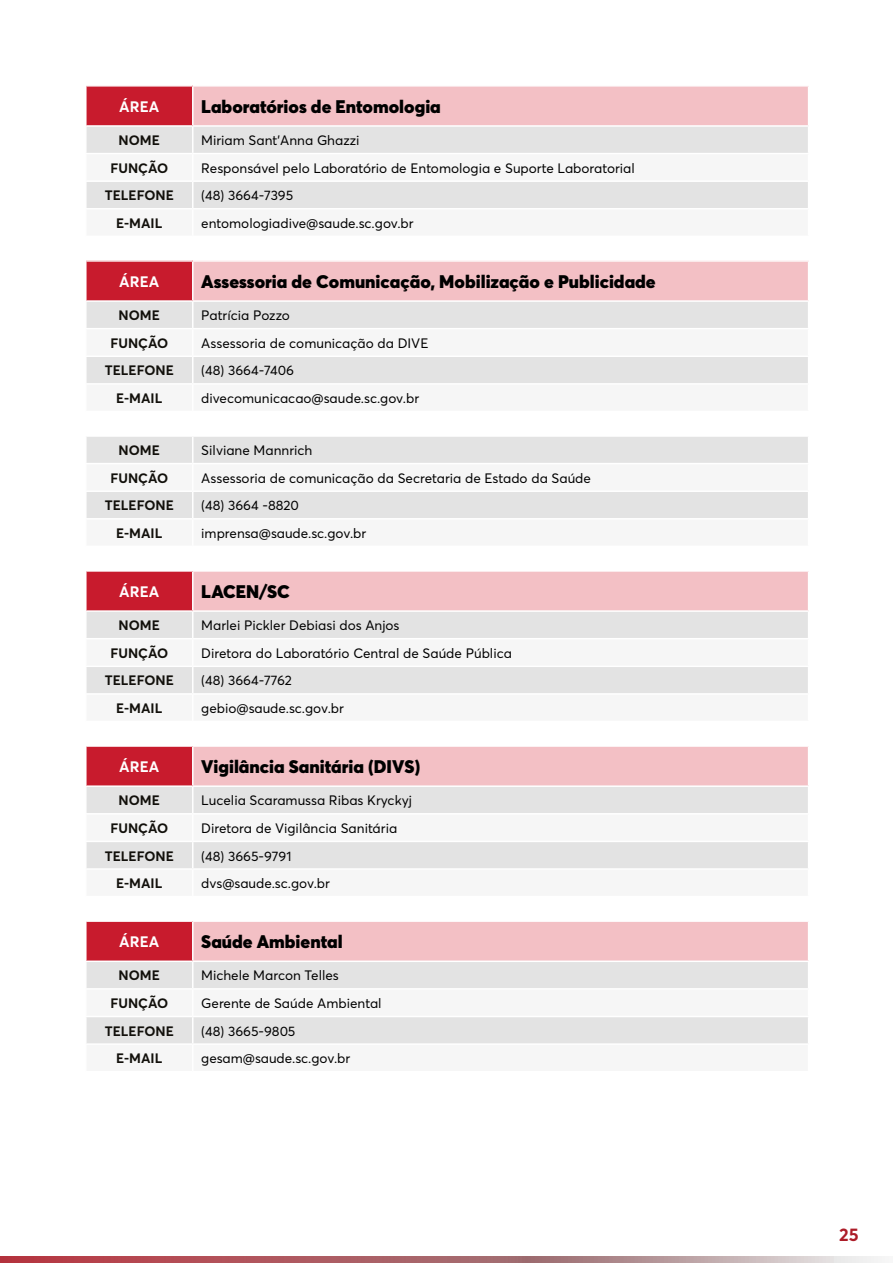
<style>
.page{position:relative;width:893px;height:1263px;background:#fff}
.page>*{position:absolute;margin:0;border:0;box-sizing:border-box;transform-origin:0 0}
.t1{font:900 18px "Averta";color:#000}
.t2{font:700 18px "Averta";color:#ac1c28}
.t3{font:700 15px "Averta";letter-spacing:.005em;color:#fff}
.t4{font:13.5px "Averta";color:#000}
.t5{font:700 13.5px "Averta";letter-spacing:.005em;color:#12100b}
</style>
<div class="page">
<div style="left:0;top:1256px;width:893px;height:7px;background:#efefef"></div>
<svg style="left:0;top:1256px;width:834px;height:7px;background:#b37076"></svg>
<div style="left:86px;top:86px;width:107px;height:40px;background:#c81b2d"></div>
<div style="left:193px;top:86px;width:616px;height:40px;background:#f3c0c5"></div>
<hr style="left:85px;top:85px;width:108px;height:2px;background:#fff">
<hr style="left:85px;top:87px;width:2px;height:38px;background:#fff">
<hr style="left:192px;top:87px;width:2px;height:38px;background:#fff">
<hr style="left:193px;top:85px;width:616px;height:2px;background:#fff">
<hr style="left:808px;top:87px;width:1px;height:38px;background:#fff">
<hr style="left:85px;top:125px;width:108px;height:2px;background:#fff">
<hr style="left:193px;top:125px;width:616px;height:2px;background:#fff">
<svg style="left:86px;top:127px;width:722px;height:81px"></svg>
<hr style="left:193px;top:153px;width:616px;height:1px;background:#fff">
<hr style="left:192px;top:154px;width:2px;height:26px;background:#fff">
<div style="left:86px;top:261px;width:107px;height:40px;background:#c81b2d"></div>
<div style="left:193px;top:261px;width:616px;height:40px;background:#f3c0c5"></div>
<hr style="left:85px;top:260px;width:108px;height:2px;background:#fff">
<hr style="left:85px;top:262px;width:2px;height:38px;background:#fff">
<hr style="left:192px;top:262px;width:2px;height:38px;background:#fff">
<hr style="left:193px;top:260px;width:616px;height:2px;background:#fff">
<hr style="left:808px;top:262px;width:1px;height:38px;background:#fff">
<hr style="left:85px;top:300px;width:108px;height:2px;background:#fff">
<hr style="left:193px;top:300px;width:616px;height:2px;background:#fff">
<svg style="left:86px;top:302px;width:722px;height:81px"></svg>
<hr style="left:193px;top:328px;width:616px;height:1px;background:#fff">
<hr style="left:192px;top:329px;width:2px;height:26px;background:#fff">
<svg style="left:86px;top:437px;width:722px;height:81px"></svg>
<hr style="left:193px;top:463px;width:616px;height:1px;background:#fff">
<hr style="left:192px;top:464px;width:2px;height:26px;background:#fff">
<div style="left:86px;top:571px;width:107px;height:40px;background:#c81b2d"></div>
<div style="left:193px;top:571px;width:616px;height:40px;background:#f3c0c5"></div>
<hr style="left:85px;top:570px;width:108px;height:2px;background:#fff">
<hr style="left:85px;top:572px;width:2px;height:38px;background:#fff">
<hr style="left:192px;top:572px;width:2px;height:38px;background:#fff">
<hr style="left:193px;top:570px;width:616px;height:2px;background:#fff">
<hr style="left:808px;top:572px;width:1px;height:38px;background:#fff">
<hr style="left:85px;top:610px;width:108px;height:2px;background:#fff">
<hr style="left:193px;top:610px;width:616px;height:2px;background:#fff">
<svg style="left:86px;top:611px;width:722px;height:82px"></svg>
<hr style="left:193px;top:638px;width:616px;height:1px;background:#fff">
<hr style="left:192px;top:639px;width:2px;height:26px;background:#fff">
<div style="left:86px;top:746px;width:107px;height:40px;background:#c81b2d"></div>
<div style="left:193px;top:746px;width:616px;height:40px;background:#f3c0c5"></div>
<hr style="left:85px;top:745px;width:108px;height:2px;background:#fff">
<hr style="left:85px;top:747px;width:2px;height:38px;background:#fff">
<hr style="left:192px;top:747px;width:2px;height:38px;background:#fff">
<hr style="left:193px;top:745px;width:616px;height:2px;background:#fff">
<hr style="left:808px;top:747px;width:1px;height:38px;background:#fff">
<hr style="left:85px;top:785px;width:108px;height:2px;background:#fff">
<hr style="left:193px;top:785px;width:616px;height:2px;background:#fff">
<svg style="left:86px;top:786px;width:722px;height:82px"></svg>
<hr style="left:193px;top:813px;width:616px;height:1px;background:#fff">
<hr style="left:192px;top:814px;width:2px;height:27px;background:#fff">
<div style="left:86px;top:921px;width:107px;height:40px;background:#c81b2d"></div>
<div style="left:193px;top:921px;width:616px;height:40px;background:#f3c0c5"></div>
<hr style="left:85px;top:920px;width:108px;height:2px;background:#fff">
<hr style="left:85px;top:922px;width:2px;height:38px;background:#fff">
<hr style="left:192px;top:922px;width:2px;height:38px;background:#fff">
<hr style="left:193px;top:920px;width:616px;height:2px;background:#fff">
<hr style="left:808px;top:922px;width:1px;height:38px;background:#fff">
<hr style="left:85px;top:960px;width:108px;height:2px;background:#fff">
<hr style="left:193px;top:960px;width:616px;height:2px;background:#fff">
<svg style="left:86px;top:961px;width:722px;height:83px"></svg>
<hr style="left:193px;top:988px;width:616px;height:2px;background:#fff">
<hr style="left:192px;top:990px;width:2px;height:26px;background:#fff">
<p class="t3" style="left:119px;top:97px;width:41px">ÁREA</p>
<h1 class="t1" style="left:201px;top:95px;width:241px">Laboratórios de Entomologia</h1>
<p class="t5" style="left:119px;top:132px;width:43px">NOME</p>
<p class="t4" style="left:201px;top:132px;width:160px">Miriam Sant’Anna Ghazzi</p>
<p class="t5" style="left:110px;top:159px;width:59px">FUNÇÃO</p>
<p class="t4" style="left:201px;top:159px;width:435px">Responsável pelo Laboratório de Entomologia e Suporte Laboratorial</p>
<p class="t5" style="left:105px;top:187px;width:71px">TELEFONE</p>
<p class="t4" style="left:201px;top:187px;width:93px">(48) 3664-7395</p>
<p class="t5" style="left:116px;top:215px;width:48px">E-MAIL</p>
<p class="t4" style="left:201px;top:215px;width:214px">entomologiadive@saude.sc.gov.br</p>
<p class="t3" style="left:119px;top:272px;width:41px">ÁREA</p>
<h1 class="t1" style="left:201px;top:270px;width:456px">Assessoria de Comunicação, Mobilização e Publicidade</h1>
<p class="t5" style="left:119px;top:307px;width:43px">NOME</p>
<p class="t4" style="left:201px;top:307px;width:90px">Patrícia Pozzo</p>
<p class="t5" style="left:110px;top:334px;width:59px">FUNÇÃO</p>
<p class="t4" style="left:201px;top:335px;width:229px">Assessoria de comunicação da DIVE</p>
<p class="t5" style="left:105px;top:362px;width:71px">TELEFONE</p>
<p class="t4" style="left:201px;top:362px;width:94px">(48) 3664-7406</p>
<p class="t5" style="left:116px;top:390px;width:48px">E-MAIL</p>
<p class="t4" style="left:201px;top:390px;width:219px">divecomunicacao@saude.sc.gov.br</p>
<p class="t5" style="left:119px;top:442px;width:43px">NOME</p>
<p class="t4" style="left:201px;top:442px;width:113px">Silviane Mannrich</p>
<p class="t5" style="left:110px;top:469px;width:59px">FUNÇÃO</p>
<p class="t4" style="left:201px;top:469px;width:391px">Assessoria de comunicação da Secretaria de Estado da Saúde</p>
<p class="t5" style="left:105px;top:497px;width:71px">TELEFONE</p>
<p class="t4" style="left:201px;top:497px;width:99px">(48) 3664 -8820</p>
<p class="t5" style="left:116px;top:525px;width:48px">E-MAIL</p>
<p class="t4" style="left:201px;top:525px;width:167px">imprensa@saude.sc.gov.br</p>
<p class="t3" style="left:119px;top:582px;width:41px">ÁREA</p>
<h1 class="t1" style="left:201px;top:580px;width:90px">LACEN/SC</h1>
<p class="t5" style="left:119px;top:617px;width:43px">NOME</p>
<p class="t4" style="left:201px;top:617px;width:200px">Marlei Pickler Debiasi dos Anjos</p>
<p class="t5" style="left:110px;top:644px;width:59px">FUNÇÃO</p>
<p class="t4" style="left:201px;top:645px;width:312px">Diretora do Laboratório Central de Saúde Pública</p>
<p class="t5" style="left:105px;top:672px;width:71px">TELEFONE</p>
<p class="t4" style="left:201px;top:672px;width:92px">(48) 3664-7762</p>
<p class="t5" style="left:116px;top:700px;width:48px">E-MAIL</p>
<p class="t4" style="left:201px;top:700px;width:144px">gebio@saude.sc.gov.br</p>
<p class="t3" style="left:119px;top:757px;width:41px">ÁREA</p>
<h1 class="t1" style="left:201px;top:755px;width:220px">Vigilância Sanitária (DIVS)</h1>
<p class="t5" style="left:119px;top:792px;width:43px">NOME</p>
<p class="t4" style="left:201px;top:792px;width:212px">Lucelia Scaramussa Ribas Kryckyj</p>
<p class="t5" style="left:110px;top:819px;width:59px">FUNÇÃO</p>
<p class="t4" style="left:201px;top:820px;width:197px">Diretora de Vigilância Sanitária</p>
<p class="t5" style="left:105px;top:847px;width:71px">TELEFONE</p>
<p class="t4" style="left:201px;top:847px;width:92px">(48) 3665-9791</p>
<p class="t5" style="left:116px;top:875px;width:48px">E-MAIL</p>
<p class="t4" style="left:201px;top:875px;width:130px">dvs@saude.sc.gov.br</p>
<p class="t3" style="left:119px;top:932px;width:41px">ÁREA</p>
<h1 class="t1" style="left:201px;top:930px;width:143px">Saúde Ambiental</h1>
<p class="t5" style="left:119px;top:967px;width:43px">NOME</p>
<p class="t4" style="left:201px;top:967px;width:139px">Michele Marcon Telles</p>
<p class="t5" style="left:110px;top:995px;width:59px">FUNÇÃO</p>
<p class="t4" style="left:201px;top:995px;width:182px">Gerente de Saúde Ambiental</p>
<p class="t5" style="left:105px;top:1022px;width:71px">TELEFONE</p>
<p class="t4" style="left:201px;top:1022px;width:96px">(48) 3665-9805</p>
<p class="t5" style="left:116px;top:1050px;width:48px">E-MAIL</p>
<p class="t4" style="left:201px;top:1050px;width:151px">gesam@saude.sc.gov.br</p>
<h1 class="t2" style="left:839px;top:1223px;width:21px">25</h1>
</div>
